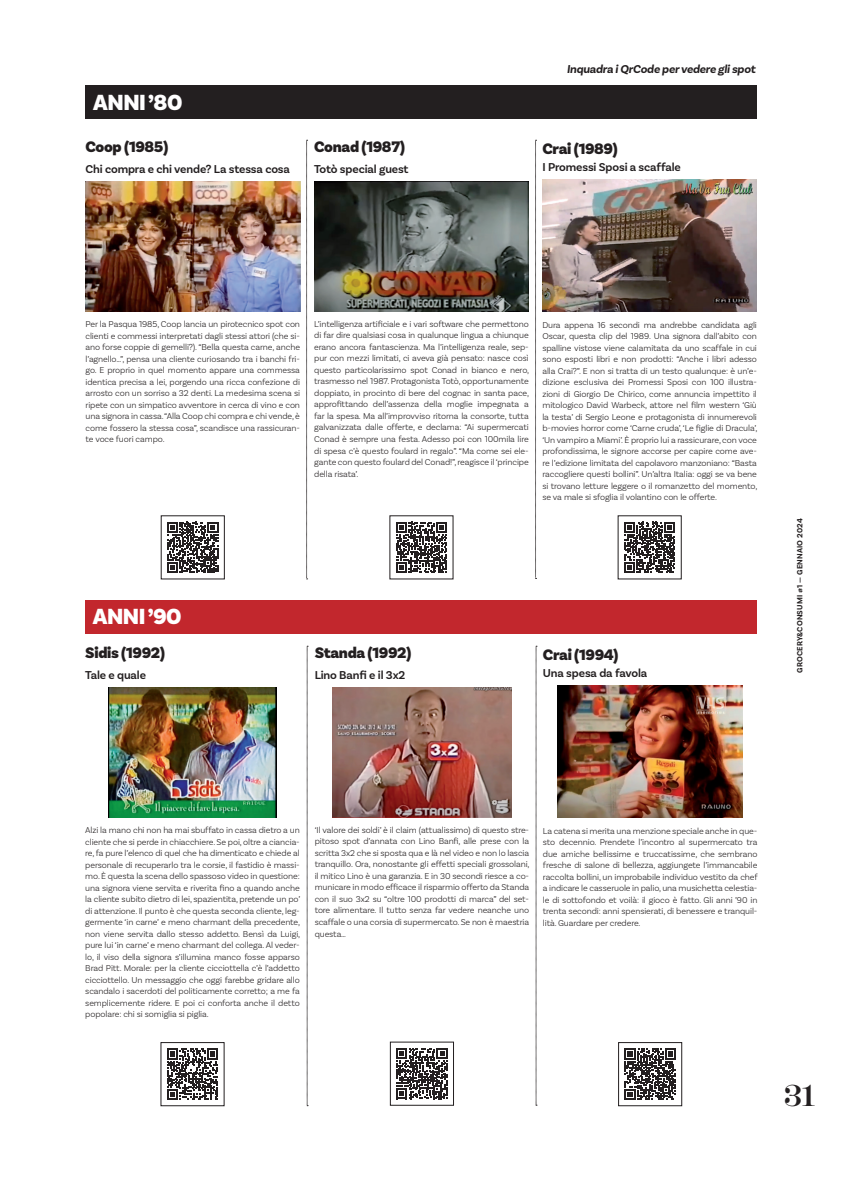
<style>
.page{position:relative;width:842px;height:1191px;background:#fff}
.page>*{position:absolute;margin:0;border:0;box-sizing:border-box;transform-origin:0 0}
.t1{font:700 30px "Chapman";color:#231f20}
.t2{font:900 23px "Basic Sans";letter-spacing:-.02em;color:#fff}
.t3{font:900 16px "Basic Sans";letter-spacing:-.02em;color:#231f20}
.t4{font:600 12px "Basic Sans";letter-spacing:-.01em;color:#231f20}
.t5{font:700 12px "Basic Sans";color:#231f20}
.t6{font:300 9px/11.5px "Basic Sans";letter-spacing:-.01em;color:#231f20;text-align:justify}
.t7{font:700 8px "Basic Sans";letter-spacing:.02em;color:#231f20}
</style>
<div class="page">
<div style="left:85px;top:600px;width:672px;height:33px;background:#c2272d"></div>
<div style="left:86px;top:85px;width:671px;height:34px;background:#231f20"></div>
<img style="left:86px;top:182px;width:214px;height:130px">
<img style="left:109px;top:687px;width:167px;height:130px">
<img style="left:314px;top:181px;width:215px;height:131px">
<img style="left:332px;top:687px;width:180px;height:130px">
<img style="left:542px;top:179px;width:215px;height:133px">
<img style="left:558px;top:685px;width:185px;height:132px">
<svg style="left:396px;top:522px;width:51px;height:51px"></svg>
<svg style="left:396px;top:1048px;width:51px;height:51px"></svg>
<div style="left:390px;top:1042px;width:64px;height:63px;border:1px solid #231f20"></div>
<svg style="left:624px;top:522px;width:51px;height:51px"></svg>
<svg style="left:625px;top:1048px;width:51px;height:51px"></svg>
<div style="left:618px;top:1042px;width:64px;height:64px;border:1px solid #231f20"></div>
<svg style="left:167px;top:522px;width:51px;height:51px"></svg>
<svg style="left:167px;top:1048px;width:51px;height:51px"></svg>
<div style="left:161px;top:1042px;width:63px;height:64px;border:1px solid #231f20"></div>
<svg style="left:306px;top:140px;width:2px;height:439px"></svg>
<svg style="left:307px;top:646px;width:1px;height:460px"></svg>
<svg style="left:535px;top:140px;width:2px;height:439px"></svg>
<svg style="left:536px;top:646px;width:1px;height:460px"></svg>
<p class="t2" style="left:93px;top:88px;width:91px">ANNI ’80</p>
<p class="t3" style="left:86px;top:137px;width:84px">Coop (1985)</p>
<p class="t4" style="left:86px;top:161px;width:206px">Chi compra e chi vende? La stessa cosa</p>
<p class="t3" style="left:314px;top:137px;width:92px">Conad (1987)</p>
<p class="t4" style="left:314px;top:161px;width:96px">Totò special guest</p>
<p class="t5" style="left:567px;top:61px;width:192px">Inquadra iQrCode pervedere glispot</p>
<p class="t3" style="left:542px;top:139px;width:77px">Crai (1989)</p>
<p class="t4" style="left:542px;top:160px;width:140px">I Promessi Sposi a scaffale</p>
<p class="t6" style="left:86px;top:318px;width:216px">Per la Pasqua 1985, Coop lancia un pirotecnico spot con clienti e commessi interpretati dagli stessi attori (che si&shy;ano forse coppie di gemelli?). “Bella questa carne, anche l’agnello…”, pensa una cliente curiosando tra i banchi fri&shy;go. E proprio in quel momento appare una commessa identica precisa a lei, porgendo una ricca confezione di arrosto con un sorriso a 32 denti. La medesima scena si ripete con un simpatico avventore in cerca di vino e con una signora in cassa. “Alla Coop chi compra e chi vende, è come fossero la stessa cosa”, scandisce una rassicuran&shy;te voce fuori campo.</p>
<p class="t6" style="left:314px;top:318px;width:216px">L’intelligenza artificiale e i vari software che permettono di far dire qualsiasi cosa in qualunque lingua a chiunque erano ancora fantascienza. Ma l’intelligenza reale, sep&shy;pur con mezzi limitati, ci aveva già pensato: nasce così questo particolarissimo spot Conad in bianco e nero, trasmesso nel 1987. Protagonista Totò, opportunamente doppiato, in procinto di bere del cognac in santa pace, approfittando dell’assenza della moglie impegnata a far la spesa. Ma all’improvviso ritorna la consorte, tutta galvanizzata dalle offerte, e declama: “Ai supermercati Conad è sempre una festa. Adesso poi con 100mila lire di spesa c’è questo foulard in regalo”. “Ma come sei ele&shy;gante con questo foulard del Conad!”, reagisce il ‘principe della risata’.</p>
<p class="t6" style="left:542px;top:319px;width:216px">Dura appena 16 secondi ma andrebbe candidata agli Oscar, questa clip del 1989. Una signora dall’abito con spalline vistose viene calamitata da uno scaffale in cui sono esposti libri e non prodotti: “Anche i libri adesso alla Crai?”. E non si tratta di un testo qualunque: è un’e&shy;dizione esclusiva dei Promessi Sposi con 100 illustra&shy;zioni di Giorgio De Chirico, come annuncia impettito il mitologico David Warbeck, attore nel film western ‘Giù la testa’ di Sergio Leone e protagonista di innumerevoli b-movies horror come ‘Carne cruda’, ‘Le figlie di Dracula’, ‘Un vampiro a Miami’. È proprio lui a rassicurare, con voce profondissima, le signore accorse per capire come ave&shy;re l’edizione limitata del capolavoro manzoniano: “Basta raccogliere questi bollini”. Un’altra Italia: oggi se va bene si trovano letture leggere o il romanzetto del momento, se va male si sfoglia il volantino con le offerte.</p>
<p class="t2" style="left:93px;top:603px;width:90px">ANNI ’90</p>
<p class="t3" style="left:85px;top:643px;width:81px">Sidis (1992)</p>
<p class="t4" style="left:85px;top:667px;width:62px">Tale e quale</p>
<p class="t3" style="left:315px;top:643px;width:98px">Standa (1992)</p>
<p class="t4" style="left:315px;top:667px;width:92px">Lino Banfi e il 3x2</p>
<p class="t3" style="left:543px;top:645px;width:77px">Crai (1994)</p>
<p class="t4" style="left:543px;top:666px;width:106px">Una spesa da favola</p>
<p class="t7" style="left:795px;top:672px;width:156px;rotate:-90deg">GROCERY&amp;CONSUMI #1 — GENNAIO 2024</p>
<p class="t6" style="left:85px;top:824px;width:217px">Alzi la mano chi non ha mai sbuffato in cassa dietro a un cliente che si perde in chiacchiere. Se poi, oltre a ciancia&shy;re, fa pure l’elenco di quel che ha dimenticato e chiede al personale di recuperarlo tra le corsie, il fastidio è massi&shy;mo. È questa la scena dello spassoso video in questione: una signora viene servita e riverita fino a quando anche la cliente subito dietro di lei, spazientita, pretende un po’ di attenzione. Il punto è che questa seconda cliente, leg&shy;germente ‘in carne’ e meno charmant della precedente, non viene servita dallo stesso addetto. Bensì da Luigi, pure lui ‘in carne’ e meno charmant del collega. Al veder&shy;lo, il viso della signora s’illumina manco fosse apparso Brad Pitt. Morale: per la cliente cicciottella c’è l’addetto cicciottello. Un messaggio che oggi farebbe gridare allo scandalo i sacerdoti del politicamente corretto; a me fa semplicemente ridere. E poi ci conforta anche il detto popolare: chi si somiglia si piglia.</p>
<p class="t6" style="left:315px;top:824px;width:216px">‘Il valore dei soldi’ è il claim (attualissimo) di questo stre&shy;pitoso spot d’annata con Lino Banfi, alle prese con la scritta 3x2 che si sposta qua e là nel video e non lo lascia tranquillo. Ora, nonostante gli effetti speciali grossolani, il mitico Lino è una garanzia. E in 30 secondi riesce a co&shy;municare in modo efficace il risparmio offerto da Standa con il suo 3x2 su “oltre 100 prodotti di marca” del set&shy;tore alimentare. Il tutto senza far vedere neanche uno scaffale o una corsia di supermercato. Se non è maestria questa…</p>
<p class="t6" style="left:543px;top:824px;width:216px">La catena si merita una menzione speciale anche in que&shy;sto decennio. Prendete l’incontro al supermercato tra due amiche bellissime e truccatissime, che sembrano fresche di salone di bellezza, aggiungete l’immancabile raccolta bollini, un improbabile individuo vestito da chef a indicare le casseruole in palio, una musichetta celestia&shy;le di sottofondo et voilà: il gioco è fatto. Gli anni ’90 in trenta secondi: anni spensierati, di benessere e tranquil&shy;lità. Guardare per credere.</p>
<h1 class="t1" style="left:784px;top:1073px;width:33px">31</h1>
</div>
